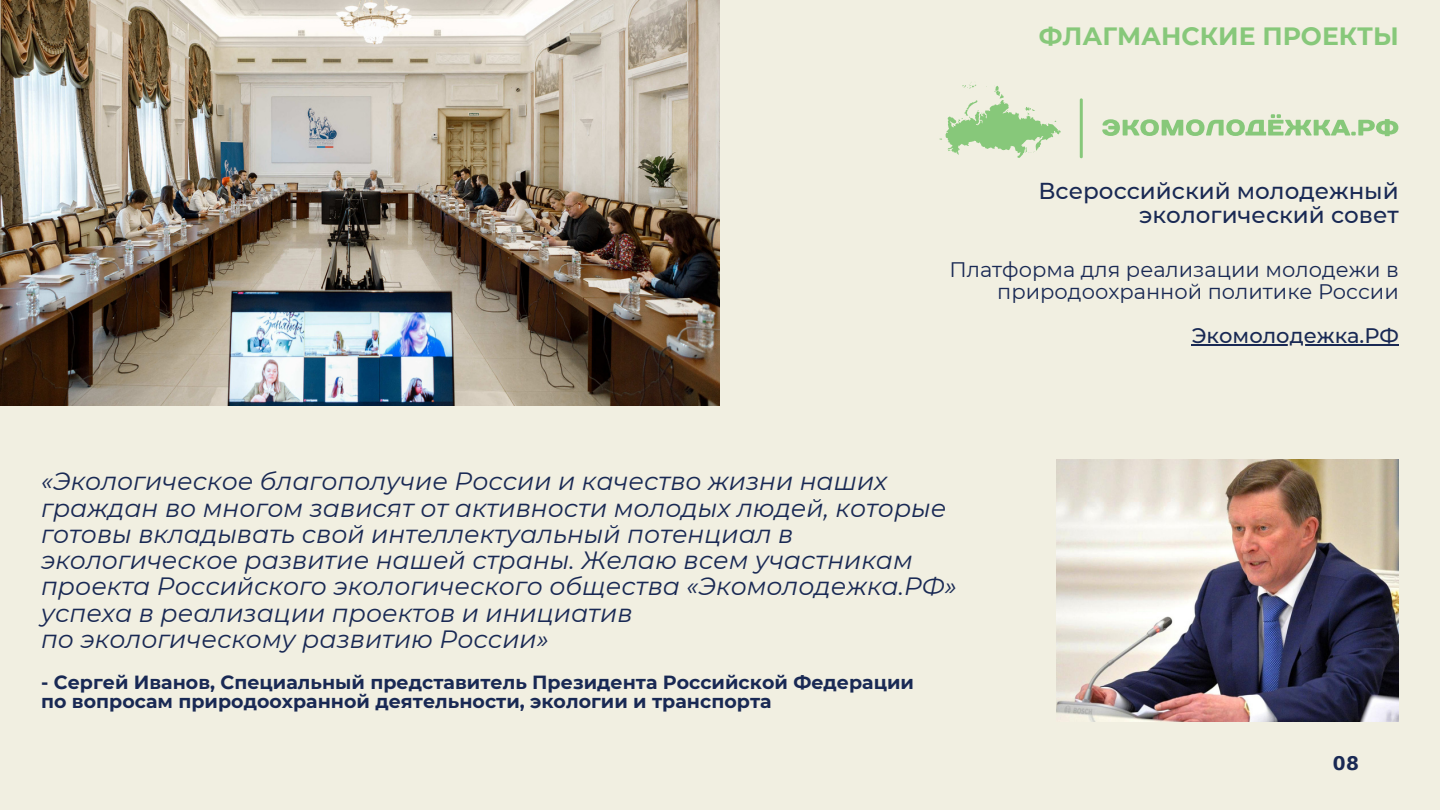
<style>
.page{position:relative;width:1440px;height:810px;background:#f1efe1}
.page>*{position:absolute;margin:0;border:0;box-sizing:border-box;transform-origin:0 0}
.t1{font:italic 25px/26.2px "Montserrat";color:#192954}
.t2{font:700 25px "Montserrat";color:#87c87a}
.t3{font:500 23px/24px "Montserrat";color:#192954;text-align:right}
.t4{font:21px/21.8px "Montserrat";color:#192954;text-align:right}
.t5{font:500 21px "Montserrat";color:#192954}
.t6{font:800 20px "Aileron";color:#192954}
.t7{font:700 19px/19.5px "Montserrat";color:#192954}
</style>
<div class="page">
<hr style="left:1192px;top:344px;width:207px;height:2px;background:#192954">
<svg style="left:939px;top:82px;width:122px;height:76px"></svg>
<svg style="left:1102px;top:114px;width:296px;height:22px"></svg>
<svg style="left:1080px;top:98px;width:3px;height:60px"></svg>
<img style="left:0;top:0;width:720px;height:405px">
<img style="left:1057px;top:459px;width:342px;height:263px">
<p class="t2" style="left:1039px;top:21px;width:362px">ФЛАГМАНСКИЕ ПРОЕКТЫ</p>
<p class="t3" style="left:1038px;top:179px;width:362px">Всероссийский молодежный экологический совет</p>
<p class="t4" style="left:949px;top:259px;width:451px">Платформа для реализации молодежи в природоохранной политике России</p>
<p class="t5" style="left:1192px;top:322px;width:209px">Экомолодежка.РФ</p>
<p class="t1" style="left:41px;top:468px;width:917px">«Экологическое благополучие России и качество жизни наших граждан во многом зависят от активности молодых людей, которые готовы вкладывать свой интеллектуальный потенциал в экологическое развитие нашей страны. Желаю всем участникам проекта Российского экологического общества «Экомолодежка.РФ» успеха в реализации проектов и инициатив</p>
<p class="t1" style="left:41px;top:626px;width:509px">по экологическому развитию России»</p>
<p class="t7" style="left:41px;top:672px;width:874px">- Сергей Иванов, Специальный представитель Президента Российской Федерации по вопросам природоохранной деятельности, экологии и транспорта</p>
<p class="t6" style="left:1333px;top:751px;width:28px">08</p>
</div>
